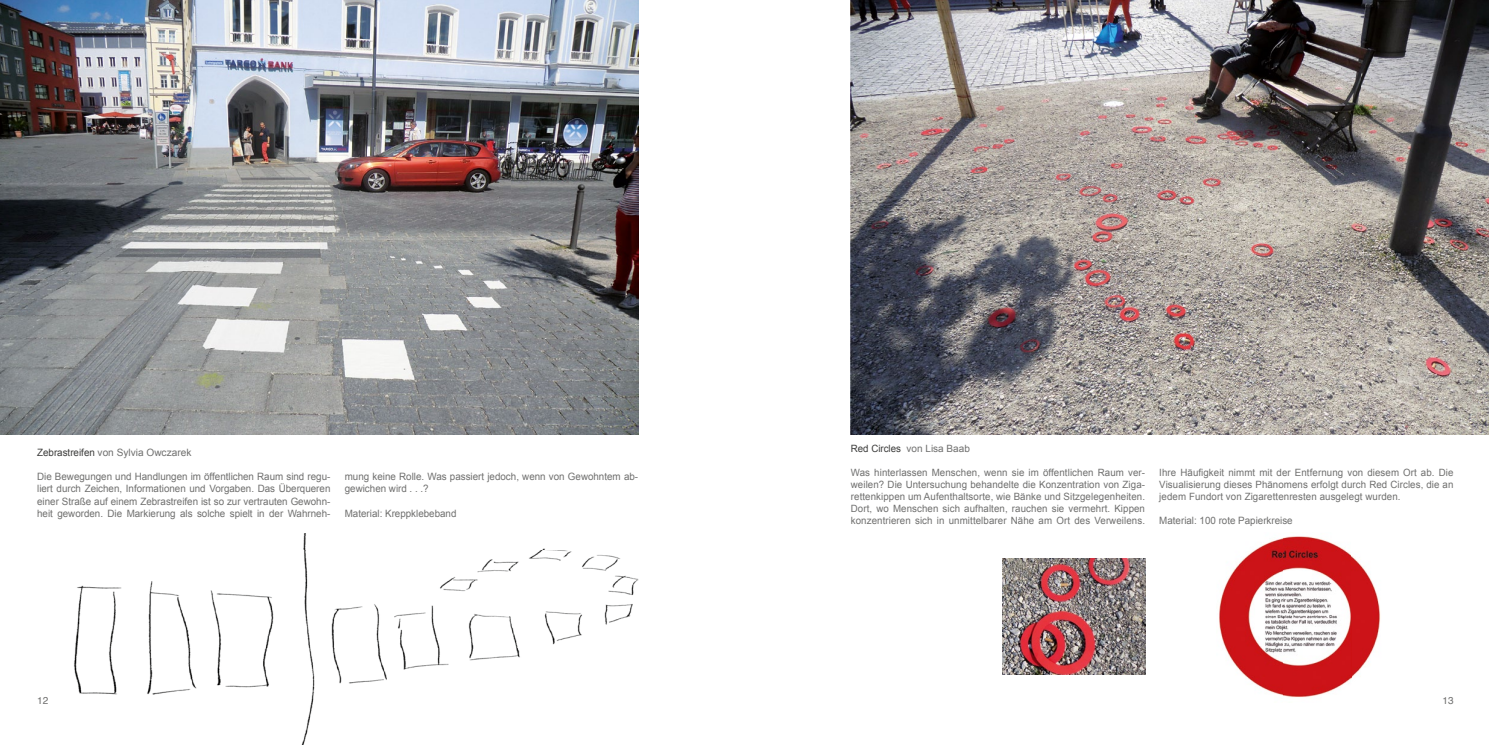
<style>
.page{position:relative;width:1489px;height:745px;background:#fff}
.page>*{position:absolute;margin:0;border:0;box-sizing:border-box;transform-origin:0 0}
.t1{font:10.12px/12.1px "Arial";color:#6f6f6e;text-align:justify}
.t2{font:10px/12px "Arial";letter-spacing:.01em;color:#6f6f6e;text-align:justify}
.t3{font:10px "Helvetica";color:#6f6f6e}
.s1{color:#3b3b3a}
</style>
<div class="page">
<img style="left:0;top:0;width:638px;height:434px">
<img style="left:74px;top:533px;width:564px;height:211px">
<img style="left:850px;top:0;width:638px;height:434px">
<img style="left:1002px;top:558px;width:143px;height:116px">
<img style="left:1219px;top:536px;width:162px;height:161px">
<p class="t1" style="left:37px;top:446px;width:156px"><span class="s1">Zebrastreifen</span> von Sylvia Owczarek</p>
<p class="t1" style="left:37px;top:470px;width:295px">Die Bewegungen und Handlungen im öffentlichen Raum sind regu&shy;liert durch Zeichen, Informationen und Vorgaben. Das Überqueren einer Straße auf einem Zebrastreifen ist so zur vertrauten Gewohn&shy;heit geworden. Die Markierung als solche spielt in der Wahrneh-</p>
<p class="t1" style="left:345px;top:470px;width:295px">mung keine Rolle. Was passiert jedoch, wenn von Gewohntem ab&shy;gewichen wird . . .?</p>
<p class="t1" style="left:345px;top:507px;width:113px">Material: Kreppklebeband</p>
<p class="t2" style="left:850px;top:442px;width:121px"><span class="s1">Red Circles</span> von Lisa Baab</p>
<p class="t2" style="left:850px;top:466px;width:296px">Was hinterlassen Menschen, wenn sie im öffentlichen Raum ver&shy;weilen? Die Untersuchung behandelte die Konzentration von Ziga&shy;rettenkippen um Aufenthaltsorte, wie Bänke und Sitzgelegenheiten.<br>Dort, wo Menschen sich aufhalten, rauchen sie vermehrt. Kippen konzentrieren sich in unmittelbarer Nähe am Ort des Verweilens.</p>
<p class="t2" style="left:1159px;top:466px;width:296px">Ihre Häufigkeit nimmt mit der Entfernung von diesem Ort ab. Die Visualisierung dieses Phänomens erfolgt durch Red Circles, die an jedem Fundort von Zigarettenresten ausgelegt wurden.</p>
<p class="t1" style="left:1159px;top:514px;width:135px">Material: 100 rote Papierkreise</p>
<p class="t3" style="left:37px;top:692px;width:13px">12</p>
<p class="t3" style="left:1442px;top:692px;width:13px">13</p>
</div>
